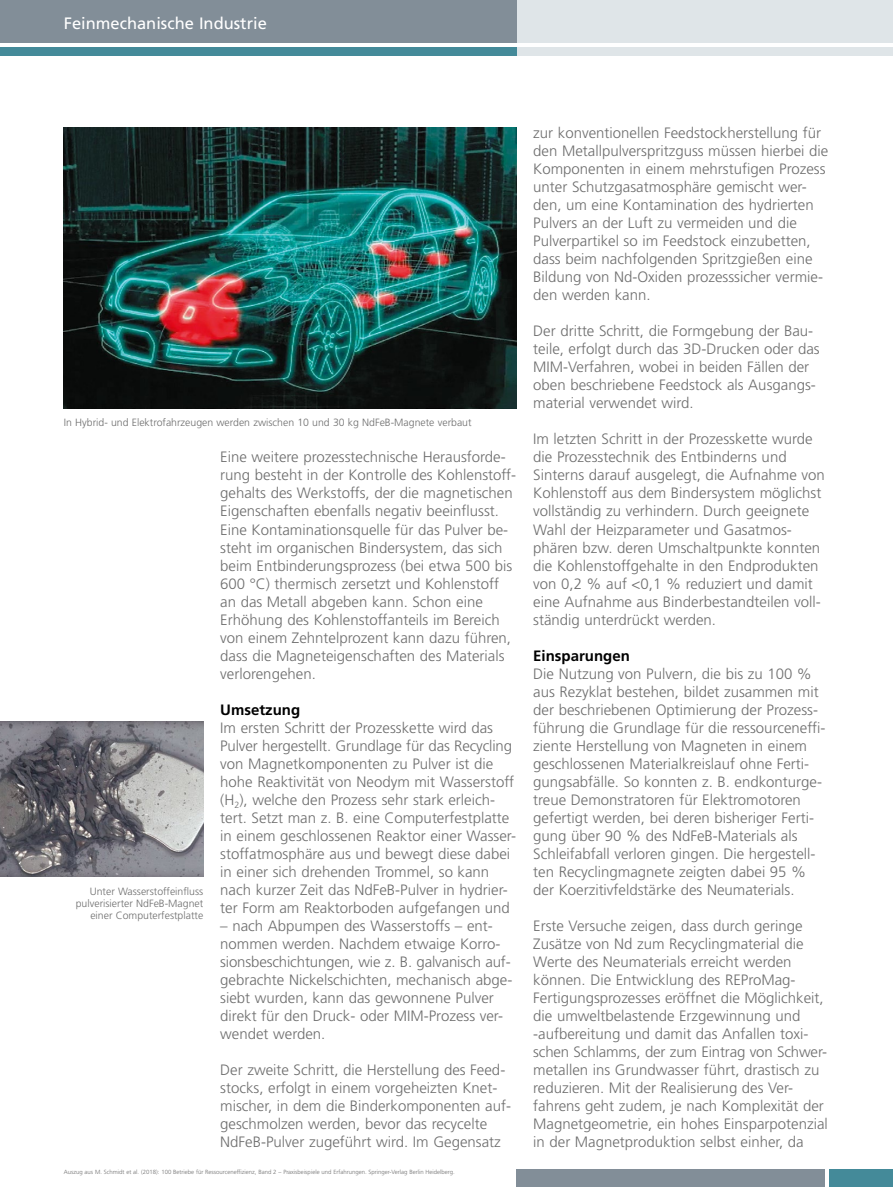
<style>
.page{position:relative;width:893px;height:1187px;background:#fff}
.page>*{position:absolute;margin:0;border:0;box-sizing:border-box;transform-origin:0 0}
.t1{font:16.5px "Frutiger LT Std";color:#fff}
.Fließtext_100{font:300 15px/18px "Frutiger LT Std";color:#6e6e6e}
.Zwischenhead_100{font:700 15px "Frutiger LT Std";color:#000}
.Bildunterschriften_1{font:300 10.5px/12px "Frutiger LT Std";color:#6e6e6e;text-align:right}
.t2{font:300 6px "Frutiger LT Std";color:#6e6e6e}
</style>
<div class="page">
<div style="left:516px;top:0;width:377px;height:43px;background:#dfe5e8"></div>
<div style="left:516px;top:47px;width:377px;height:8px;background:#dfe5e8"></div>
<div style="left:0;top:0;width:516px;height:43px;background:#828e98"></div>
<div style="left:0;top:47px;width:516px;height:8px;background:#448a99"></div>
<div style="left:516px;top:1169px;width:309px;height:17px;background:#828e98"></div>
<div style="left:829px;top:1169px;width:64px;height:17px;background:#448a99"></div>
<img style="left:0;top:721px;width:203px;height:155px">
<img style="left:64px;top:128px;width:452px;height:280px">
<p class="t1" style="left:64px;top:14px;width:205px">Feinmechanische Industrie</p>
<p class="Bildunterschriften_1" style="left:64px;top:416px;width:409px">In Hybrid- und Elektrofahrzeugen werden zwischen 10 und 30 kg NdFeB-Magnete verbaut</p>
<p class="Bildunterschriften_1" style="left:76px;top:885px;width:129px">Unter Wasserstoffeinfluss pulverisierter NdFeB-Magnet einer Computerfestplatte</p>
<p class="Fließtext_100" style="left:220px;top:448px;width:297px">Eine weitere prozesstechnische Herausforde&shy;rung besteht in der Kontrolle des Kohlenstoff&shy;gehalts des Werkstoffs, der die magnetischen Eigenschaften ebenfalls negativ beeinflusst.<br>Eine Kontaminationsquelle für das Pulver be&shy;steht im organischen Bindersystem, das sich beim Entbinderungsprozess (bei etwa 500 bis 600 °C) thermisch zersetzt und Kohlenstoff an das Metall abgeben kann. Schon eine Erhöhung des Kohlenstoffanteils im Bereich von einem Zehntelprozent kann dazu führen, dass die Magneteigenschaften des Materials verlorengehen.</p>
<p class="Zwischenhead_100" style="left:220px;top:700px;width:81px">Umsetzung</p>
<p class="Fließtext_100" style="left:220px;top:718px;width:297px">Im ersten Schritt der Prozesskette wird das Pulver hergestellt. Grundlage für das Recycling von Magnetkomponenten zu Pulver ist die hohe Reaktivität von Neodym mit Wasserstoff (H<sub>2</sub>), welche den Prozess sehr stark erleich&shy;tert. Setzt man z. B. eine Computerfestplatte in einem geschlossenen Reaktor einer Wasser&shy;stoffatmosphäre aus und bewegt diese dabei in einer sich drehenden Trommel, so kann nach kurzer Zeit das NdFeB-Pulver in hydrier&shy;ter Form am Reaktorboden aufgefangen und</p>
<p class="Fließtext_100" style="left:220px;top:916px;width:294px">– nach Abpumpen des Wasserstoffs – ent&shy;nommen werden. Nachdem etwaige Korro&shy;sionsbeschichtungen, wie z. B. galvanisch auf&shy;gebrachte Nickelschichten, mechanisch abge&shy;siebt wurden, kann das gewonnene Pulver direkt für den Druck- oder MIM-Prozess ver&shy;wendet werden.</p>
<p class="Fließtext_100" style="left:220px;top:1060px;width:292px">Der zweite Schritt, die Herstellung des Feed&shy;stocks, erfolgt in einem vorgeheizten Knet&shy;mischer, in dem die Binderkomponenten auf&shy;geschmolzen werden, bevor das recycelte NdFeB-Pulver zugeführt wird. Im Gegensatz</p>
<p class="t2" style="left:64px;top:1168px;width:393px">Auszug aus M. Schmidt et al. (2018): 100 Betriebe für Ressourceneffizienz, Band 2 – Praxisbeispiele und Erfahrungen. Springer-Verlag Berlin Heidelberg.</p>
<p class="Fließtext_100" style="left:533px;top:124px;width:297px">zur konventionellen Feedstockherstellung für den Metallpulverspritzguss müssen hierbei die Komponenten in einem mehrstufigen Prozess unter Schutzgasatmosphäre gemischt wer&shy;den, um eine Kontamination des hydrierten Pulvers an der Luft zu vermeiden und die Pulverpartikel so im Feedstock einzubetten, dass beim nachfolgenden Spritzgießen eine Bildung von Nd-Oxiden prozesssicher vermie&shy;den werden kann.</p>
<p class="Fließtext_100" style="left:533px;top:322px;width:288px">Der dritte Schritt, die Formgebung der Bau&shy;teile, erfolgt durch das 3D-Drucken oder das MIM-Verfahren, wobei in beiden Fällen der oben beschriebene Feedstock als Ausgangs&shy;material verwendet wird.</p>
<p class="Fließtext_100" style="left:533px;top:430px;width:293px">Im letzten Schritt in der Prozesskette wurde die Prozesstechnik des Entbinderns und Sinterns darauf ausgelegt, die Aufnahme von Kohlenstoff aus dem Bindersystem möglichst vollständig zu verhindern. Durch geeignete Wahl der Heizparameter und Gasatmos&shy;phären bzw. deren Umschaltpunkte konnten die Kohlenstoffgehalte in den Endprodukten von 0,2 % auf &lt;0,1 % reduziert und damit eine Aufnahme aus Binderbestandteilen voll&shy;ständig unterdrückt werden.</p>
<p class="Zwischenhead_100" style="left:533px;top:646px;width:98px">Einsparungen</p>
<p class="Fließtext_100" style="left:533px;top:664px;width:294px">Die Nutzung von Pulvern, die bis zu 100 % aus Rezyklat bestehen, bildet zusammen mit der beschriebenen Optimierung der Prozess&shy;führung die Grundlage für die ressourceneffi&shy;ziente Herstellung von Magneten in einem geschlossenen Materialkreislauf ohne Ferti&shy;gungsabfälle. So konnten z. B. endkonturge&shy;treue Demonstratoren für Elektromotoren gefertigt werden, bei deren bisheriger Ferti&shy;gung über 90 % des NdFeB-Materials als Schleifabfall verloren gingen. Die hergestell&shy;ten Recyclingmagnete zeigten dabei 95 % der Koerzitivfeldstärke des Neumaterials.</p>
<p class="Fließtext_100" style="left:533px;top:916px;width:296px">Erste Versuche zeigen, dass durch geringe Zusätze von Nd zum Recyclingmaterial die Werte des Neumaterials erreicht werden können. Die Entwicklung des REProMag-Fertigungsprozesses eröffnet die Möglichkeit, die umweltbelastende Erzgewinnung und -aufbereitung und damit das Anfallen toxi&shy;schen Schlamms, der zum Eintrag von Schwer&shy;metallen ins Grundwasser führt, drastisch zu reduzieren. Mit der Realisierung des Ver&shy;fahrens geht zudem, je nach Komplexität der Magnetgeometrie, ein hohes Einsparpotenzial in der Magnetproduktion selbst einher, da</p>
</div>
